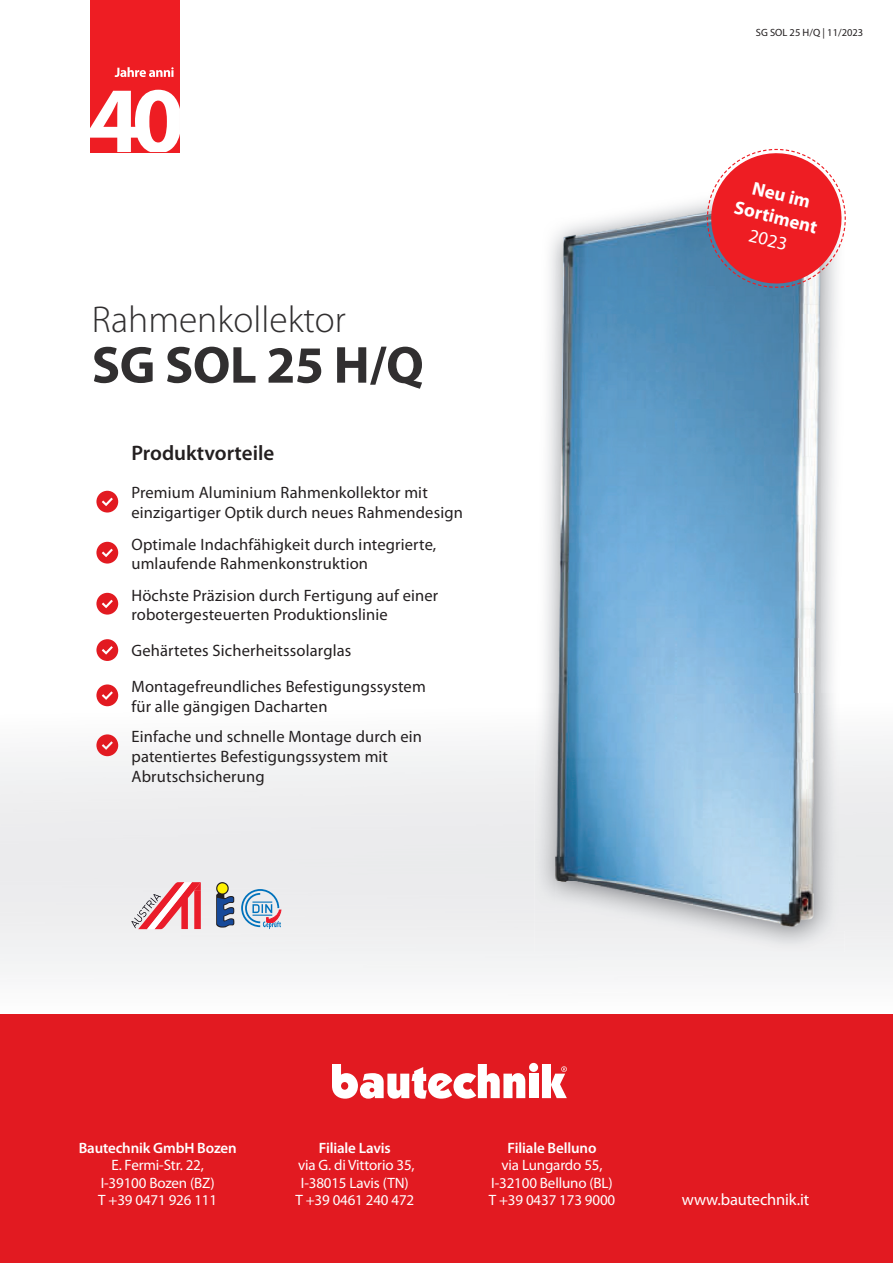
<style>
.page{position:relative;width:893px;height:1263px;background:#fff}
.page>*{position:absolute;margin:0;border:0;box-sizing:border-box;transform-origin:0 0}
.t1{font:700 52.5px "Myriad Pro";letter-spacing:-.01em;color:#312f30}
.t2{font:300 37.5px "Myriad Pro";color:#312f30}
.t3{font:600 21px "Myriad Pro";color:#231f20}
.t4{font:700 18.9px/23px "Myriad Pro";color:#fff;text-align:center}
.t5{font:18.9px "Myriad Pro";color:#fff}
.t6{font:16.5px/19.8px "Myriad Pro";letter-spacing:.01em;color:#231f20}
.t7{font:16.5px "Myriad Pro";letter-spacing:-.01em;color:#fff}
.t8{font:15px/17.2px "Myriad Pro";letter-spacing:-.01em;color:#fff;text-align:center}
.t9{font:600 15px "Myriad Pro";letter-spacing:-.01em;color:#fff}
.t10{font:10.5px "Myriad Pro";color:#231f20}
</style>
<div class="page">
<div style="left:0;top:1014px;width:893px;height:249px;background:#e21a21"></div>
<svg style="left:332px;top:1064px;width:193px;height:35px"></svg>
<div style="left:529px;top:1074px;width:9px;height:24px;background:#fff"></div>
<div style="left:529px;top:1063px;width:9px;height:9px;background:#fff;border-radius:50%"></div>
<svg style="left:542px;top:1064px;width:25px;height:34px"></svg>
<img style="left:555px;top:202px;width:266px;height:727px">
<div style="left:90px;top:2px;width:90px;height:150px;background:#ee1d23"></div>
<svg style="left:90px;top:90px;width:90px;height:62px"></svg>
<svg style="left:115px;top:67px;width:59px;height:10px"></svg>
<svg style="left:702px;top:148px;width:144px;height:145px"></svg>
<svg style="left:96px;top:491px;width:22px;height:21px"></svg>
<svg style="left:96px;top:542px;width:22px;height:21px"></svg>
<svg style="left:96px;top:593px;width:22px;height:22px"></svg>
<svg style="left:96px;top:684px;width:22px;height:22px"></svg>
<svg style="left:96px;top:734px;width:22px;height:22px"></svg>
<svg style="left:96px;top:639px;width:22px;height:22px"></svg>
<svg style="left:131px;top:882px;width:70px;height:47px;background:#e79aa0"></svg>
<svg style="left:216px;top:882px;width:18px;height:45px"></svg>
<svg style="left:241px;top:889px;width:40px;height:40px;background:#afc2d7"></svg>
<h2 class="t2" style="left:92px;top:297px;width:256px">Rahmenkollektor</h2>
<h1 class="t1" style="left:92px;top:331px;width:333px">SG SOL 25 H/Q</h1>
<p class="t3" style="left:131px;top:440px;width:144px">Produktvorteile</p>
<p class="t6" style="left:131px;top:483px;width:333px">Premium Aluminium Rahmenkollektor mit einzigartiger Optik durch neues Rahmendesign</p>
<p class="t6" style="left:131px;top:534px;width:306px">Optimale Indachfähigkeit durch integrierte, umlaufende Rahmenkonstruktion</p>
<p class="t6" style="left:131px;top:585px;width:308px">Höchste Präzision durch Fertigung auf einer robotergesteuerten Produktionslinie</p>
<p class="t6" style="left:131px;top:640px;width:222px">Gehärtetes Sicherheitssolarglas</p>
<p class="t6" style="left:131px;top:676px;width:296px">Montagefreundliches Befestigungssystem für alle gängigen Dacharten</p>
<p class="t6" style="left:131px;top:726px;width:292px">Einfache und schnelle Montage durch ein patentiertes Befestigungssystem mit<br>Abrutschsicherung</p>
<p class="t10" style="left:756px;top:26px;width:109px">SG SOL 25 H/Q | 11/2023</p>
<p class="t4" style="left:743px;top:172px;width:86px;rotate:14deg">Neu im<br>Sortiment</p>
<p class="t5" style="left:752px;top:223px;width:40px;rotate:14deg">2023</p>
<p class="t9" style="left:79px;top:1138px;width:159px">Bautechnik GmbH Bozen</p>
<p class="t8" style="left:98px;top:1156px;width:120px">E. Fermi-Str. 22,<br>I-39100 Bozen (BZ)<br>T +39 0471 926 111</p>
<p class="t9" style="left:319px;top:1138px;width:73px">Filiale Lavis</p>
<p class="t8" style="left:295px;top:1156px;width:121px">via G. di Vittorio 35,<br>I-38015 Lavis (TN)<br>T +39 0461 240 472</p>
<p class="t9" style="left:508px;top:1138px;width:90px">Filiale Belluno</p>
<p class="t8" style="left:489px;top:1156px;width:128px">via Lungardo 55,<br>I-32100 Belluno (BL)<br>T +39 0437 173 9000</p>
<p class="t7" style="left:682px;top:1189px;width:129px">www.bautechnik.it</p>
</div>
